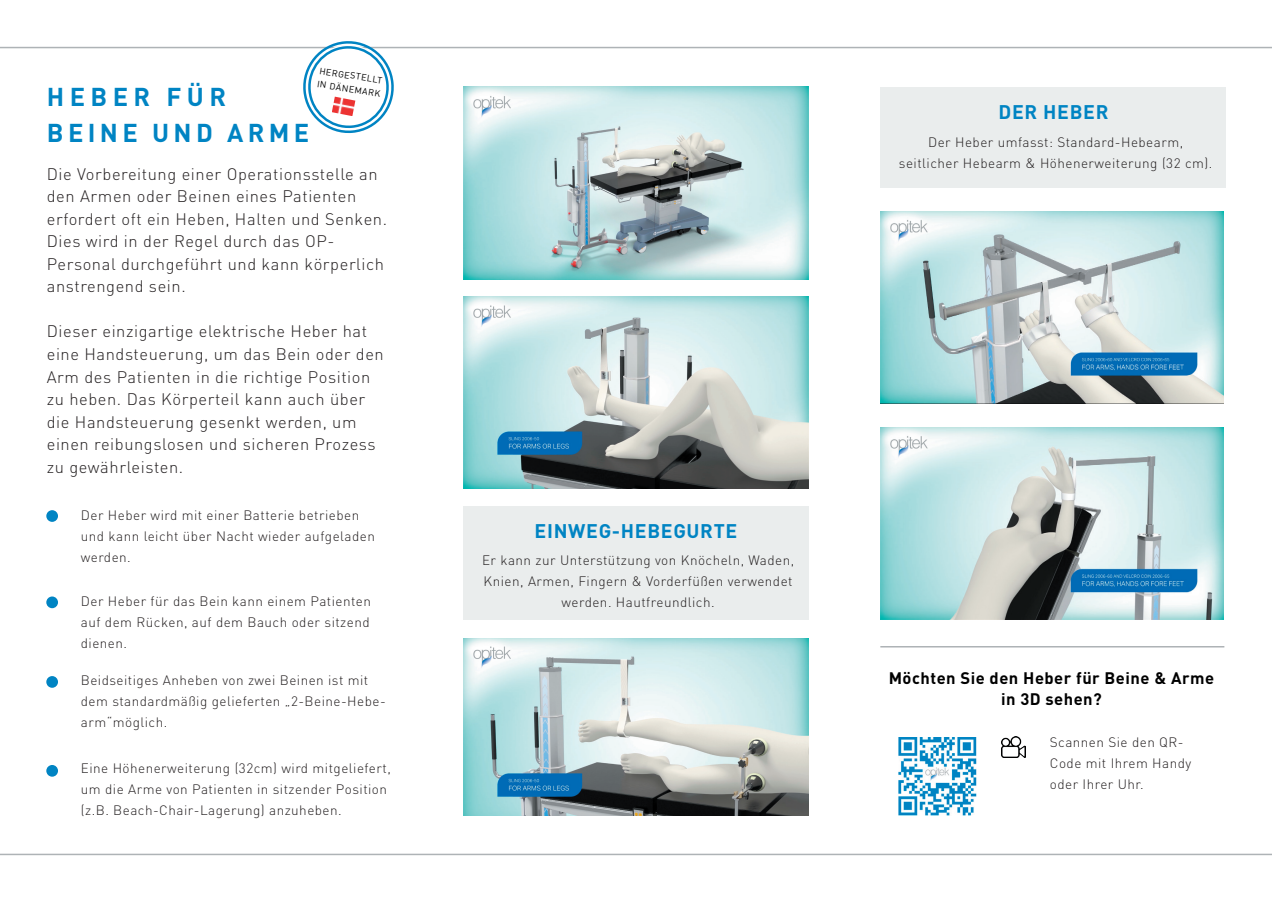
<style>
.page{position:relative;width:1272px;height:902px;background:#fff}
.page>*{position:absolute;margin:0;border:0;box-sizing:border-box;transform-origin:0 0}
.t1{font:700 25.5px "DIN Pro";letter-spacing:.17em;color:#0084c3}
.t2{font:700 25.5px "DIN Pro";letter-spacing:.21em;color:#0084c3}
.t3{font:700 19.5px "DIN Pro";letter-spacing:.035em;color:#0084c3}
.t4{font:300 16.5px/22.5px "DIN Pro";letter-spacing:.035em;color:#231f20}
.t5{font:700 16.5px "DIN Pro";letter-spacing:.03em;color:#000}
.t6{font:300 13.5px/21px "DIN Pro";letter-spacing:.035em;color:#231f20}
.t7{font:9px "DIN Pro";color:#000}
</style>
<div class="page">
<hr style="left:880px;top:646px;width:344px;height:1px;background:#aeb3b6">
<div style="left:46px;top:510px;width:12px;height:12px;background:#0084c3;border-radius:50%"></div>
<div style="left:46px;top:596px;width:12px;height:12px;background:#0084c3;border-radius:50%"></div>
<div style="left:46px;top:676px;width:12px;height:11px;background:#0084c3;border-radius:50%"></div>
<div style="left:46px;top:764px;width:12px;height:12px;background:#0084c3;border-radius:50%"></div>
<img style="left:463px;top:87px;width:345px;height:193px">
<img style="left:463px;top:296px;width:345px;height:192px">
<img style="left:880px;top:211px;width:343px;height:192px">
<img style="left:880px;top:427px;width:343px;height:192px">
<img style="left:463px;top:638px;width:345px;height:177px">
<div style="left:463px;top:506px;width:345px;height:113px;background:#eaeded"></div>
<div style="left:880px;top:87px;width:345px;height:100px;background:#eaeded"></div>
<img style="left:898px;top:737px;width:78px;height:78px">
<hr style="left:0;top:47px;width:1271px;height:1px;background:#aeb3b6">
<hr style="left:0;top:853px;width:1271px;height:2px;background:#aeb3b6">
<svg style="left:302px;top:41px;width:92px;height:93px"></svg>
<img style="left:332px;top:97px;width:23px;height:19px">
<img style="left:1001px;top:736px;width:24px;height:21px">
<p class="t2" style="left:47px;top:80px;width:181px">HEBER FÜR</p>
<p class="t1" style="left:47px;top:116px;width:264px">BEINE UND ARME</p>
<p class="t7" style="left:320px;top:64px;width:65px;rotate:9deg">HERGESTELLT</p>
<p class="t7" style="left:318px;top:78px;width:65px;rotate:9deg">IN DÄNEMARK</p>
<p class="t4" style="left:47px;top:162px;width:342px">Die Vorbereitung einer Operationsstelle an den Armen oder Beinen eines Patienten erfordert oft ein Heben, Halten und Senken.<br>Dies wird in der Regel durch das OP-Personal durchgeführt und kann körperlich anstrengend sein.</p>
<p class="t4" style="left:47px;top:319px;width:338px">Dieser einzigartige elektrische Heber hat eine Handsteuerung, um das Bein oder den Arm des Patienten in die richtige Position zu heben. Das Körperteil kann auch über die Handsteuerung gesenkt werden, um einen reibungslosen und sicheren Prozess zu gewährleisten.</p>
<p class="t6" style="left:81px;top:504px;width:295px">Der Heber wird mit einer Batterie betrieben und kann leicht über Nacht wieder aufgeladen werden.</p>
<p class="t6" style="left:81px;top:590px;width:292px;text-align:justify">Der Heber für das Bein kann einem Patienten auf dem Rücken, auf dem Bauch oder sitzend dienen.</p>
<p class="t6" style="left:81px;top:669px;width:306px">Beidseitiges Anheben von zwei Beinen ist mit dem standardmäßig gelieferten „2-Beine-Hebe&shy;arm“möglich.</p>
<p class="t6" style="left:81px;top:757px;width:311px">Eine Höhenerweiterung (32cm) wird mitgeliefert, um die Arme von Patienten in sitzender Position (z.B. Beach-Chair-Lagerung) anzuheben.</p>
<p class="t3" style="left:534px;top:518px;width:204px">EINWEG-HEBEGURTE</p>
<p class="t6" style="left:482px;top:549px;width:314px;text-align:center">Er kann zur Unterstützung von Knöcheln, Waden,<br>Knien, Armen, Fingern &amp; Vorderfüßen verwendet werden. Hautfreundlich.</p>
<p class="t3" style="left:998px;top:98px;width:111px">DER HEBER</p>
<p class="t6" style="left:928px;top:131px;width:256px">Der Heber umfasst: Standard-Hebearm,</p>
<p class="t6" style="left:898px;top:152px;width:315px">seitlicher Hebearm &amp; Höhenerweiterung (32 cm).</p>
<p class="t5" style="left:888px;top:666px;width:327px">Möchten Sie den Heber für Beine &amp; Arme</p>
<p class="t5" style="left:1001px;top:687px;width:102px">in 3D sehen?</p>
<p class="t6" style="left:1049px;top:731px;width:143px">Scannen Sie den QR-<br>Code mit Ihrem Handy oder Ihrer Uhr.</p>
</div>
